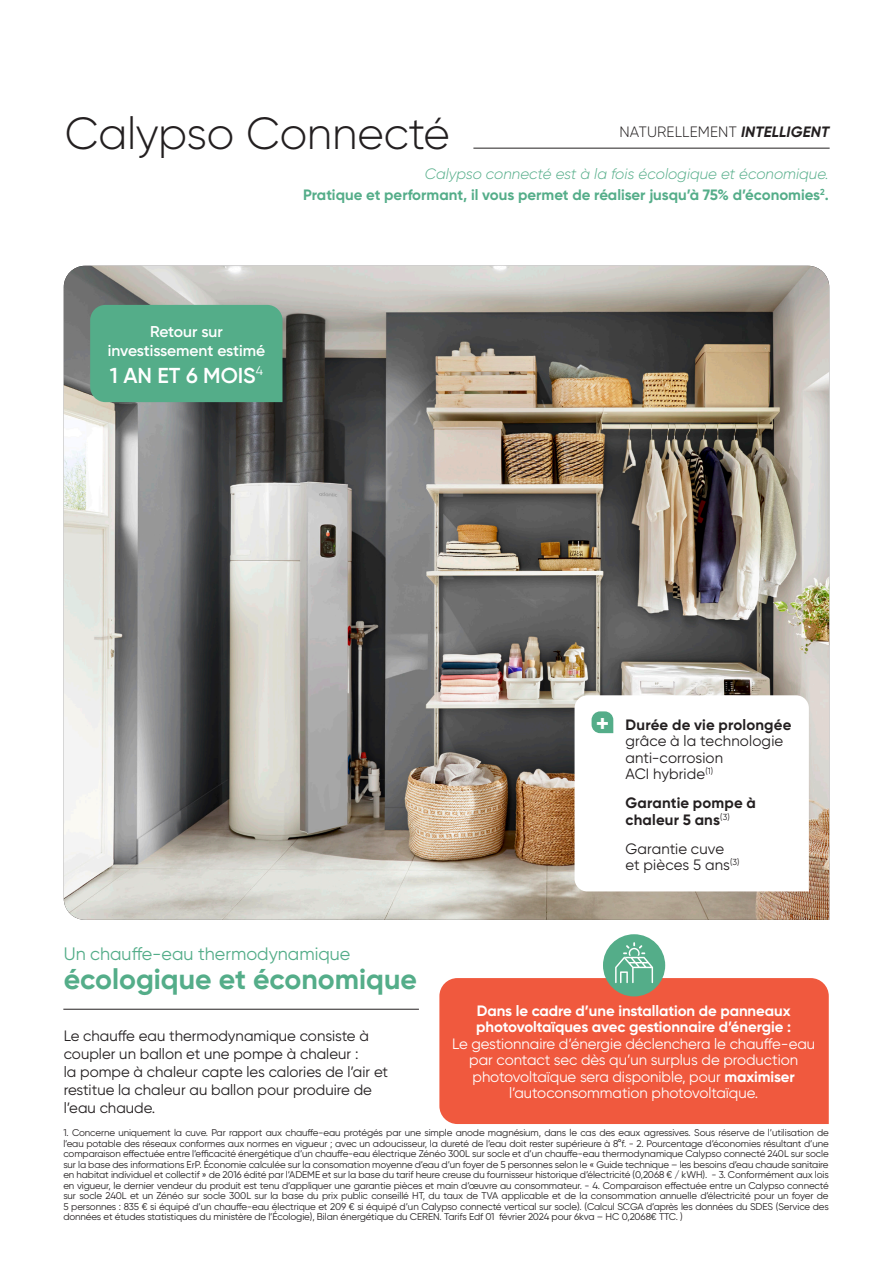
<style>
.page{position:relative;width:893px;height:1263px;background:#fff}
.page>*{position:absolute;margin:0;border:0;box-sizing:border-box;transform-origin:0 0}
.t1{font:300 45px "Gilroy";letter-spacing:-.01em;color:#231f20}
.t2{font:700 28.5px "Gilroy";color:#54ad89}
.t3{font:700 24.3px "Gilroy";color:#fff}
.t4{font:600 21.6px "Gilroy";color:#fff}
.t5{font:18px "Gilroy";color:#54ad89}
.t6{font:600 15.6px "Gilroy";letter-spacing:-.005em;color:#fff}
.t7{font:15px/18px "Gilroy";color:#231f20}
.t8{font:15px/16.5px "Gilroy";letter-spacing:-.005em;color:#fff;text-align:center}
.t9{font:700 15px/16.5px "Gilroy";letter-spacing:-.005em;color:#fff}
.t10{font:700 15px "Gilroy";color:#54ad89}
.t11{font:italic 300 15px "Gilroy";color:#54ad89}
.t12{font:700 15px/16.5px "Gilroy";letter-spacing:.01em;color:#231f20}
.t13{font:300 15px "Gilroy";letter-spacing:.01em;color:#231f20}
.t14{font:9.75px/10.5px "Gilroy";letter-spacing:-.01em;color:#231f20;text-align:justify}
.s1{font-weight:700;font-style:italic}
.s2{font-weight:700}
</style>
<div class="page">
<img style="left:64px;top:266px;width:765px;height:654px">
<hr style="left:473px;top:148px;width:357px;height:1px;background:#231f20">
<hr style="left:63px;top:1009px;width:356px;height:1px;background:#231f20">
<div style="left:439px;top:978px;width:390px;height:146px;background:#f0593e"></div>
<div style="left:603px;top:934px;width:62px;height:62px;background:#54ad89;border-radius:50%"></div>
<svg style="left:615px;top:942px;width:38px;height:41px"></svg>
<div style="left:90px;top:305px;width:192px;height:97px;background:#54ad89"></div>
<svg style="left:575px;top:695px;width:234px;height:196px"></svg>
<svg style="left:592px;top:711px;width:21px;height:22px"></svg>
<p class="t1" style="left:65px;top:106px;width:387px">Calypso Connecté</p>
<p class="t13" style="left:619px;top:122px;width:211px">NATURELLEMENT <span class="s1">INTELLIGENT</span></p>
<p class="t11" style="left:425px;top:164px;width:405px">Calypso connecté est à la fois écologique et économique.</p>
<p class="t10" style="left:303px;top:185px;width:527px">Pratique et performant, il vous permet de réaliser jusqu’à 75% d’économies<sup>2</sup>.</p>
<p class="t6" style="left:150px;top:321px;width:74px">Retour sur</p>
<p class="t6" style="left:108px;top:340px;width:159px">investissement estimé</p>
<p class="t4" style="left:110px;top:362px;width:155px">1 AN ET 6 MOIS<sup>4</sup></p>
<p class="t3" style="left:596px;top:708px;width:15px">+</p>
<p class="t7" style="left:626px;top:716px;width:167px;line-height:16.5px"><span class="s2">Durée de vie prolongée </span>grâce à la technologie anti-corrosion<br>ACI hybride<sup>(1)</sup></p>
<p class="t12" style="left:626px;top:794px;width:132px">Garantie pompe à chaleur 5 ans<sup>(3)</sup></p>
<p class="t7" style="left:626px;top:840px;width:115px;line-height:16.5px">Garantie cuve et pièces 5 ans<sup>(3)</sup></p>
<p class="t5" style="left:64px;top:943px;width:288px">Un chauffe-eau thermodynamique</p>
<p class="t2" style="left:64px;top:961px;width:355px">écologique et économique</p>
<p class="t7" style="left:64px;top:1026px;width:326px">Le chauffe eau thermodynamique consiste à coupler un ballon et une pompe à chaleur :<br>la pompe à chaleur capte les calories de l’air et restitue la chaleur au ballon pour produire de l’eau chaude.</p>
<p class="t9" style="left:476px;top:1002px;width:316px">Dans le cadre d’une installation de panneaux photovoltaïques avec gestionnaire d’énergie :</p>
<p class="t8" style="left:452px;top:1035px;width:364px">Le gestionnaire d’énergie déclenchera le chauffe-eau par contact sec dès qu’un surplus de production photovoltaïque sera disponible, pour <span class="s2">maximiser </span>l’autoconsommation photovoltaïque.</p>
<p class="t14" style="left:63px;top:1128px;width:767px">1. Concerne uniquement la cuve. Par rapport aux chauffe-eau protégés par une simple anode magnésium, dans le cas des eaux agressives. Sous réserve de l’utilisation de l’eau potable des réseaux conformes aux normes en vigueur ; avec un adoucisseur, la dureté de l’eau doit rester supérieure à 8°f. - 2. Pourcentage d’économies résultant d’une comparaison effectuée entre l’efficacité énergétique d’un chauffe-eau électrique Zénéo 300L sur socle et d’un chauffe-eau thermodynamique Calypso connecté 240L sur socle sur la base des informations ErP. Économie calculée sur la consomation moyenne d’eau d’un foyer de 5 personnes selon le « Guide technique – les besoins d’eau chaude sanitaire en habitat individuel et collectif » de 2016 édité par l’ADEME et sur la base du tarif heure creuse du fournisseur historique d’électricité (0,2068 € / kWH). - 3. Conformément aux lois en vigueur, le dernier vendeur du produit est tenu d’appliquer une garantie pièces et main d’œuvre au consommateur. - 4. Comparaison effectuée entre un Calypso connecté sur socle 240L et un Zénéo sur socle 300L sur la base du prix public conseillé HT, du taux de TVA applicable et de la consommation annuelle d’électricité pour un foyer de 5 personnes : 835 € si équipé d’un chauffe-eau électrique et 209 € si équipé d’un Calypso connecté vertical sur socle). (Calcul SCGA d’après les données du SDES (Service des données et études statistiques du ministère de l’Écologie), Bilan énergétique du CEREN. Tarifs Edf 01 février 2024 pour 6kva – HC 0,2068€ TTC. )</p>
</div>
